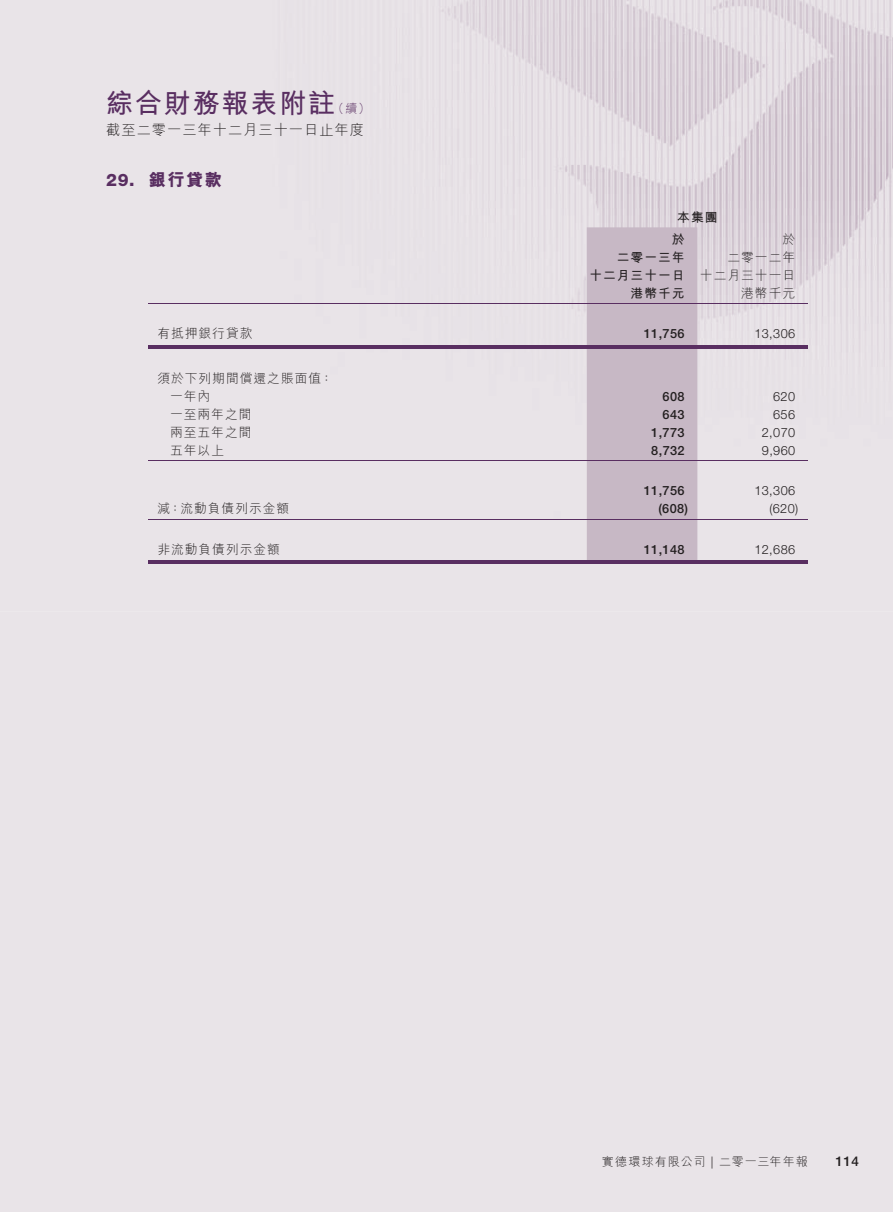
<style>
.page{position:relative;width:893px;height:1212px;background:#fff}
.page>*{position:absolute;margin:0;border:0;box-sizing:border-box;transform-origin:0 0}
.t1{font:27px "M Hei HK Bold E Ten B5 H";letter-spacing:.07em;color:#592e61}
.t2{font:17.25px "M Hei HK Xbold E Ten B5 H";color:#592e61}
.t3{font:14.25px "M Hei HK Light E Ten B5 H";letter-spacing:.07em;color:#231f20}
.t4{font:500 13.5px "Helvetica Neue LT Std";color:#231f20}
.t5{font:12.75px/18px "M Hei HK Light E Ten B5 H";letter-spacing:.08em;color:#231f20}
.t6{font:500 12.75px "Helvetica Neue LT Std";letter-spacing:.03em;color:#231f20}
.t7{font:300 12.75px "Helvetica Neue LT Std";letter-spacing:.03em;color:#231f20}
.t8{font:12.75px/22.2px "M Hei HK Bold E Ten B5 H";letter-spacing:.08em;color:#231f20}
.t9{font:12px "M Hei HK Light E Ten B5 H";letter-spacing:.095em;color:#231f20}
.t10{font:12px "M Hei HK Light E Ten B5 H";color:#592e61}
.s1{font-family:"Helvetica Neue LT Std";font-weight:800}
.s2{font-family:"M Hei HK Light E Ten B5 H"}
.s3{font-family:"Helvetica Neue LT Std";font-weight:300}
</style>
<div class="page">
<div style="left:0;top:611px;width:893px;height:601px;background:#e9e4e8"></div>
<img style="left:0;top:0;width:893px;height:611px">
<div style="left:587px;top:227px;width:110px;height:334px;background:#c7b8c5"></div>
<hr style="left:149px;top:303px;width:659px;height:1px;background:#592e61">
<hr style="left:149px;top:345px;width:659px;height:3px;background:#592e61">
<hr style="left:149px;top:460px;width:659px;height:1px;background:#592e61">
<hr style="left:149px;top:519px;width:659px;height:1px;background:#592e61">
<hr style="left:149px;top:561px;width:659px;height:3px;background:#592e61">
<h1 class="t1" style="left:106px;top:93px;width:230px">綜合財務報表附註</h1>
<p class="t10" style="left:332px;top:104px;width:40px">（續）</p>
<p class="t3" style="left:106px;top:125px;width:259px">截至二零一三年十二月三十一日止年度</p>
<h2 class="t2" style="left:106px;top:173px;width:117px"><span class="s1">29.</span> 銀行貸款</h2>
<p class="t8" style="left:672px;top:207px;width:47px;text-indent:5px">本集團於</p>
<p class="t5" style="left:782px;top:232px;width:14px">於</p>
<p class="t8" style="left:617px;top:248px;width:69px">二零一三年</p>
<p class="t5" style="left:727px;top:250px;width:69px">二零一二年</p>
<p class="t8" style="left:631px;top:268px;width:166px;line-height:18px;text-indent:-41px">十二月三十一日 <span class="s2">十二月三十一日</span>港幣千元</p>
<p class="t5" style="left:741px;top:286px;width:55px">港幣千元</p>
<p class="t5" style="left:157px;top:326px;width:97px">有抵押銀行貸款</p>
<p class="t6" style="left:644px;top:329px;width:42px">11,756</p>
<p class="t7" style="left:754px;top:329px;width:42px">13,306</p>
<p class="t5" style="left:170px;top:371px;width:164px;text-indent:-13px">須於下列期間償還之賬面值：一年內</p>
<p class="t6" style="left:663px;top:392px;width:23px">608</p>
<p class="t7" style="left:773px;top:392px;width:23px">620</p>
<p class="t5" style="left:170px;top:407px;width:83px">一至兩年之間</p>
<p class="t6" style="left:663px;top:410px;width:23px">643</p>
<p class="t7" style="left:773px;top:410px;width:23px">656</p>
<p class="t5" style="left:170px;top:425px;width:83px">兩至五年之間</p>
<p class="t6" style="left:651px;top:428px;width:35px">1,773</p>
<p class="t7" style="left:762px;top:428px;width:35px">2,070</p>
<p class="t5" style="left:170px;top:443px;width:55px">五年以上</p>
<p class="t6" style="left:651px;top:446px;width:35px">8,732</p>
<p class="t7" style="left:762px;top:446px;width:35px">9,960</p>
<p class="t6" style="left:644px;top:486px;width:42px">11,756</p>
<p class="t7" style="left:754px;top:486px;width:42px">13,306</p>
<p class="t5" style="left:157px;top:501px;width:133px">減：流動負債列示金額</p>
<p class="t6" style="left:658px;top:504px;width:31px">(608)</p>
<p class="t7" style="left:769px;top:504px;width:30px">(620)</p>
<p class="t5" style="left:157px;top:542px;width:124px">非流動負債列示金額</p>
<p class="t6" style="left:644px;top:545px;width:42px">11,148</p>
<p class="t7" style="left:754px;top:545px;width:42px">12,686</p>
<p class="t9" style="left:602px;top:1157px;width:208px">實德環球有限公司 <span class="s3">|</span> 二零一三年年報</p>
<p class="t4" style="left:836px;top:1157px;width:25px">114</p>
</div>
